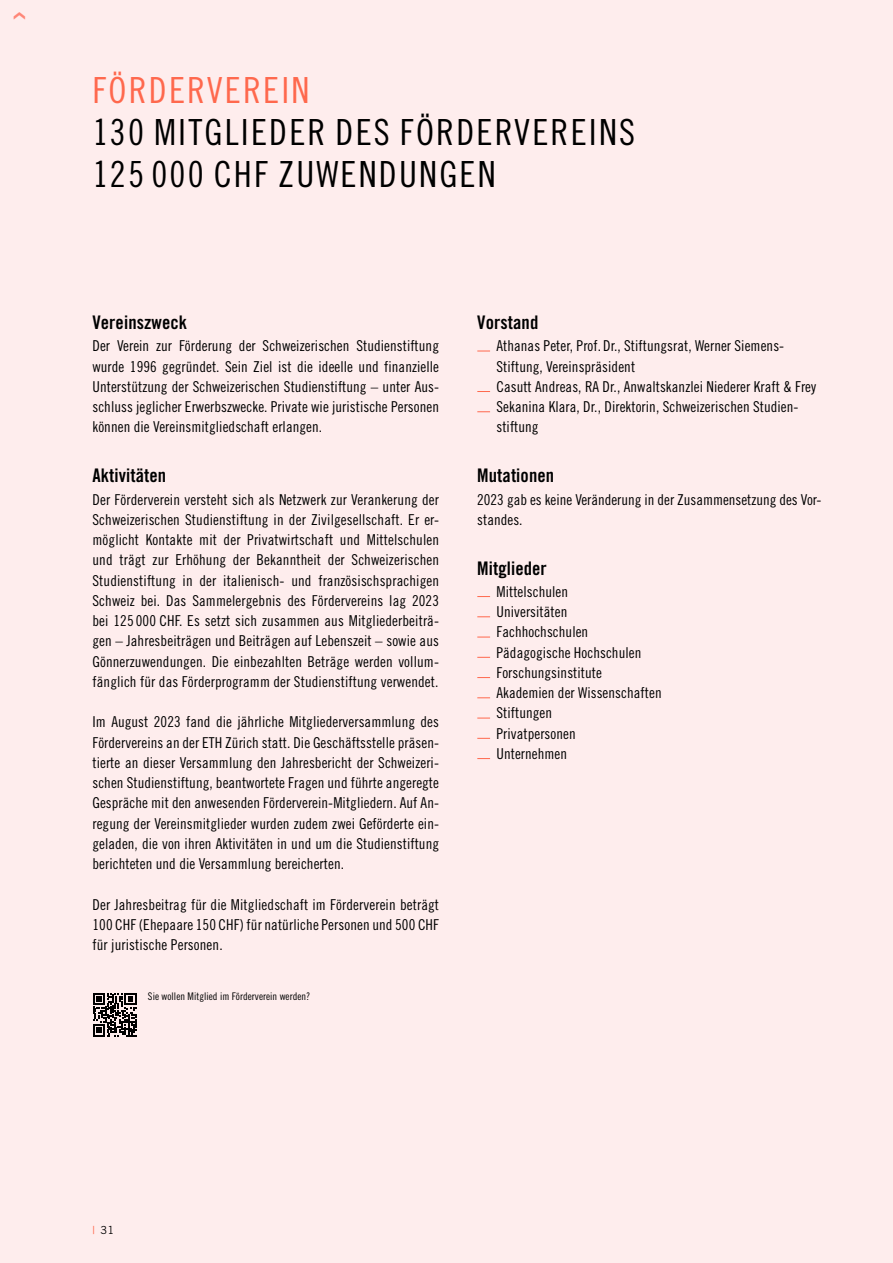
<style>
.page{position:relative;width:893px;height:1263px;background:#feeded}
.page>*{position:absolute;margin:0;border:0;box-sizing:border-box;transform-origin:0 0}
.t1{font:36px/42px "Trade Gothic Cond Eighteen";letter-spacing:.06em;color:#000}
.t2{font:36px "Trade Gothic Cond Eighteen";letter-spacing:.06em;color:#ff684d}
.t3{font:18.75px "Trade Gothic Bold Cond Twenty";letter-spacing:.005em;color:#000}
.t4{font:15px/20.2px "Trade Gothic Cond Eighteen";letter-spacing:.005em;color:#000;text-align:justify}
.t5{font:11.1px "Trade Gothic";color:#000}
.t6{font:10.5px "Trade Gothic Cond Eighteen";letter-spacing:.005em;color:#000}
.s1{font-family:"Trade Gothic Cond Eighteen";color:#ff684d}
</style>
<div class="page">
<svg style="left:93px;top:993px;width:44px;height:43px"></svg>
<svg style="left:477px;top:351px;width:13px;height:1px"></svg>
<svg style="left:477px;top:391px;width:13px;height:1px"></svg>
<svg style="left:477px;top:411px;width:13px;height:1px"></svg>
<svg style="left:477px;top:596px;width:13px;height:1px"></svg>
<svg style="left:477px;top:616px;width:13px;height:1px"></svg>
<svg style="left:477px;top:637px;width:13px;height:1px"></svg>
<svg style="left:477px;top:657px;width:13px;height:1px"></svg>
<svg style="left:477px;top:677px;width:13px;height:1px"></svg>
<svg style="left:477px;top:697px;width:13px;height:1px"></svg>
<svg style="left:477px;top:718px;width:13px;height:1px"></svg>
<svg style="left:477px;top:738px;width:13px;height:1px"></svg>
<svg style="left:477px;top:758px;width:13px;height:1px"></svg>
<h1 class="t2" style="left:92px;top:68px;width:219px">FÖRDERVEREIN</h1>
<h1 class="t1" style="left:92px;top:110px;width:544px">130 MITGLIEDER DES FÖRDERVEREINS<br>125 000 CHF ZUWENDUNGEN</h1>
<p class="t3" style="left:92px;top:311px;width:96px">Vereinszweck</p>
<p class="t4" style="left:92px;top:336px;width:348px">Der Verein zur Förderung der Schweizerischen Studienstiftung wurde 1996 gegründet. Sein Ziel ist die ideelle und finanzielle Unterstützung der Schweizerischen Studienstiftung – unter Aus&shy;schluss jeglicher Erwerbszwecke. Private wie juristische Personen können die Vereinsmitgliedschaft erlangen.</p>
<p class="t3" style="left:92px;top:464px;width:75px">Aktivitäten</p>
<p class="t4" style="left:92px;top:489px;width:348px">Der Förderverein versteht sich als Netzwerk zur Verankerung der Schweizerischen Studienstiftung in der Zivilgesellschaft. Er er&shy;möglicht Kontakte mit der Privatwirtschaft und Mittelschulen und trägt zur Erhöhung der Bekanntheit der Schweizerischen Studienstiftung in der italienisch- und französischsprachigen Schweiz bei. Das Sammelergebnis des Fördervereins lag 2023 bei 125 000 CHF. Es setzt sich zusammen aus Mitgliederbeiträ&shy;gen – Jahresbeiträgen und Beiträgen auf Lebenszeit – sowie aus Gönnerzuwendungen. Die einbezahlten Beträge werden vollum&shy;fänglich für das Förderprogramm der Studienstiftung verwendet.</p>
<p class="t4" style="left:92px;top:712px;width:348px">Im August 2023 fand die jährliche Mitgliederversammlung des Fördervereins an der ETH Zürich statt. Die Geschäftsstelle präsen&shy;tierte an dieser Versammlung den Jahresbericht der Schweizeri&shy;schen Studienstiftung, beantwortete Fragen und führte angeregte Gespräche mit den anwesenden Förderverein-Mitgliedern. Auf An&shy;regung der Vereinsmitglieder wurden zudem zwei Geförderte ein&shy;geladen, die von ihren Aktivitäten in und um die Studienstiftung berichteten und die Versammlung bereicherten.</p>
<p class="t4" style="left:92px;top:894px;width:348px">Der Jahresbeitrag für die Mitgliedschaft im Förderverein beträgt 100 CHF (Ehepaare 150 CHF) für natürliche Personen und 500 CHF für juristische Personen.</p>
<p class="t6" style="left:148px;top:989px;width:164px">Sie wollen Mitglied im Förderverein werden?</p>
<p class="t3" style="left:477px;top:311px;width:63px">Vorstand</p>
<p class="t4" style="left:496px;top:336px;width:321px;text-align:left">Athanas Peter, Prof. Dr., Stiftungsrat, Werner Siemens-Stiftung, Vereinspräsident<br>Casutt Andreas, RA Dr., Anwaltskanzlei Niederer Kraft &amp; Frey Sekanina Klara, Dr., Direktorin, Schweizerischen Studien&shy;stiftung</p>
<p class="t3" style="left:477px;top:464px;width:78px">Mutationen</p>
<p class="t4" style="left:477px;top:489px;width:344px">2023 gab es keine Veränderung in der Zusammensetzung des Vor&shy;standes.</p>
<p class="t3" style="left:477px;top:556px;width:71px">Mitglieder</p>
<p class="t4" style="left:496px;top:581px;width:167px;text-align:left">Mittelschulen<br>Universitäten<br>Fachhochschulen<br>Pädagogische Hochschulen<br>Forschungsinstitute<br>Akademien der Wissenschaften<br>Stiftungen<br>Privatpersonen<br>Unternehmen</p>
<p class="t5" style="left:92px;top:1224px;width:23px"><span class="s1">|</span> 31</p>
</div>
